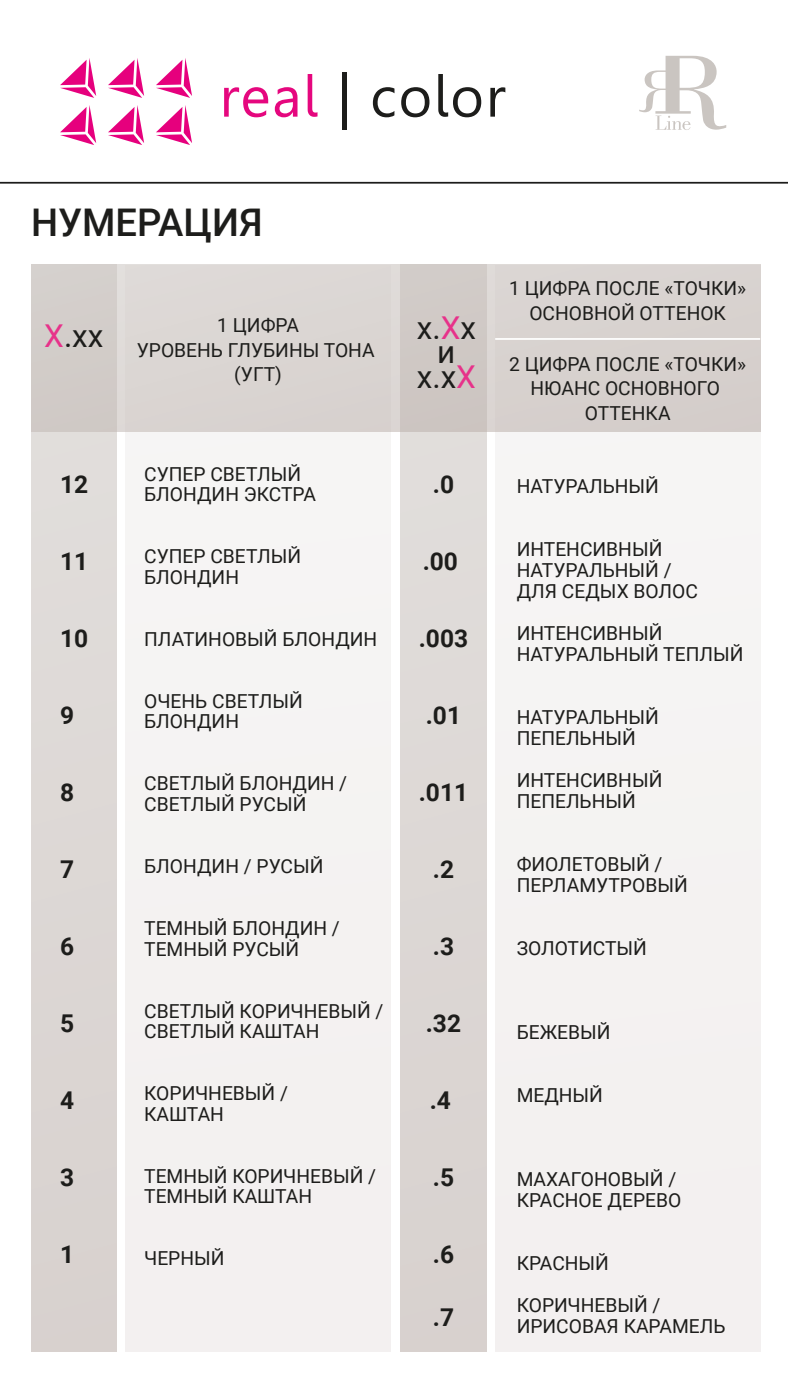
<style>
.page{position:relative;width:788px;height:1400px;background:#fff}
.page>*{position:absolute;margin:0;border:0;box-sizing:border-box;transform-origin:0 0}
.t1{font:500 38.15px "Roboto";color:#1d1d1b}
.t2{font:31.5px/24.5px "Roboto";color:#1d1d1b;text-align:center}
.t3{font:700 24.5px "Roboto";color:#1d1d1b}
.t4{font:19.25px/20.7px "Roboto";color:#1d1d1b}
.s1{color:#e7328a}
</style>
<div class="page">
<div style="left:126px;top:265px;width:264px;height:1087px;background:#f4f2f2"></div>
<div style="left:31px;top:264px;width:86px;height:1088px;background:#dcd7d5"></div>
<div style="left:495px;top:265px;width:265px;height:1087px;background:#f4f2f2"></div>
<div style="left:400px;top:264px;width:86px;height:1088px;background:#dcd7d5"></div>
<div style="left:31px;top:264px;width:729px;height:168px;background:#d8d2cf"></div>
<svg style="left:639px;top:56px;width:87px;height:74px"></svg>
<svg style="left:60px;top:105px;width:36px;height:40px"></svg>
<svg style="left:108px;top:105px;width:36px;height:40px"></svg>
<svg style="left:108px;top:58px;width:36px;height:40px"></svg>
<svg style="left:156px;top:105px;width:36px;height:40px"></svg>
<svg style="left:60px;top:58px;width:36px;height:40px"></svg>
<svg style="left:156px;top:58px;width:36px;height:40px"></svg>
<svg style="left:224px;top:87px;width:44px;height:30px"></svg>
<svg style="left:275px;top:87px;width:22px;height:30px"></svg>
<svg style="left:307px;top:74px;width:10px;height:43px"></svg>
<hr style="left:342px;top:73px;width:4px;height:57px;background:#1d1d1b">
<svg style="left:373px;top:87px;width:21px;height:30px"></svg>
<svg style="left:401px;top:87px;width:28px;height:30px"></svg>
<svg style="left:438px;top:74px;width:43px;height:43px"></svg>
<svg style="left:490px;top:87px;width:15px;height:30px"></svg>
<hr style="left:0;top:182px;width:788px;height:2px;background:#1d1d1b">
<hr style="left:495px;top:338px;width:265px;height:2px;background:#fff">
<h1 class="t1" style="left:31px;top:196px;width:233px">НУМЕРАЦИЯ</h1>
<h2 class="t2" style="left:44px;top:323px;width:61px"><span class="s1">Х</span>.хх</h2>
<p class="t4" style="left:137px;top:312px;width:239px;line-height:24.5px;text-align:center">1 ЦИФРА<br>УРОВЕНЬ ГЛУБИНЫ ТОНА (УГТ)</p>
<h2 class="t2" style="left:417px;top:314px;width:61px">х.<span class="s1">Х</span>х и х.х<span class="s1">Х</span></h2>
<p class="t3" style="left:60px;top:467px;width:30px">12</p>
<p class="t4" style="left:144px;top:463px;width:173px">СУПЕР СВЕТЛЫЙ<br>БЛОНДИН ЭКСТРА</p>
<p class="t3" style="left:433px;top:468px;width:23px">.0</p>
<p class="t3" style="left:60px;top:544px;width:30px">11</p>
<p class="t4" style="left:144px;top:545px;width:158px">СУПЕР СВЕТЛЫЙ<br>БЛОНДИН</p>
<p class="t3" style="left:423px;top:545px;width:37px">.00</p>
<p class="t3" style="left:60px;top:621px;width:30px">10</p>
<p class="t4" style="left:144px;top:628px;width:234px">ПЛАТИНОВЫЙ БЛОНДИН</p>
<p class="t3" style="left:419px;top:622px;width:51px">.003</p>
<p class="t3" style="left:60px;top:698px;width:16px">9</p>
<p class="t4" style="left:144px;top:690px;width:160px">ОЧЕНЬ СВЕТЛЫЙ<br>БЛОНДИН</p>
<p class="t3" style="left:426px;top:699px;width:37px">.01</p>
<p class="t3" style="left:60px;top:775px;width:16px">8</p>
<p class="t4" style="left:144px;top:773px;width:204px">СВЕТЛЫЙ БЛОНДИН /<br>СВЕТЛЫЙ РУСЫЙ</p>
<p class="t3" style="left:419px;top:776px;width:51px">.011</p>
<p class="t3" style="left:60px;top:852px;width:16px">7</p>
<p class="t4" style="left:144px;top:855px;width:181px">БЛОНДИН / РУСЫЙ</p>
<p class="t3" style="left:433px;top:853px;width:23px">.2</p>
<p class="t3" style="left:60px;top:929px;width:16px">6</p>
<p class="t4" style="left:144px;top:917px;width:197px">ТЕМНЫЙ БЛОНДИН /<br>ТЕМНЫЙ РУСЫЙ</p>
<p class="t3" style="left:433px;top:930px;width:23px">.3</p>
<p class="t3" style="left:60px;top:1006px;width:16px">5</p>
<p class="t4" style="left:144px;top:1000px;width:241px">СВЕТЛЫЙ КОРИЧНЕВЫЙ /<br>СВЕТЛЫЙ КАШТАН</p>
<p class="t3" style="left:426px;top:1007px;width:37px">.32</p>
<p class="t3" style="left:60px;top:1084px;width:16px">4</p>
<p class="t4" style="left:144px;top:1082px;width:145px">КОРИЧНЕВЫЙ /<br>КАШТАН</p>
<p class="t3" style="left:430px;top:1084px;width:23px">.4</p>
<p class="t3" style="left:60px;top:1161px;width:16px">3</p>
<p class="t4" style="left:144px;top:1165px;width:233px">ТЕМНЫЙ КОРИЧНЕВЫЙ /<br>ТЕМНЫЙ КАШТАН</p>
<p class="t3" style="left:433px;top:1161px;width:23px">.5</p>
<p class="t3" style="left:60px;top:1238px;width:16px">1</p>
<p class="t4" style="left:144px;top:1248px;width:82px">ЧЕРНЫЙ</p>
<p class="t3" style="left:433px;top:1238px;width:23px">.6</p>
<p class="t3" style="left:433px;top:1301px;width:23px">.7</p>
<p class="t4" style="left:509px;top:276px;width:239px;line-height:24.5px;text-align:center">1 ЦИФРА ПОСЛЕ «ТОЧКИ»<br>ОСНОВНОЙ ОТТЕНОК</p>
<p class="t4" style="left:509px;top:351px;width:239px;line-height:24.5px;text-align:center">2 ЦИФРА ПОСЛЕ «ТОЧКИ»<br>НЮАНС ОСНОВНОГО<br>ОТТЕНКА</p>
<p class="t4" style="left:516px;top:475px;width:144px">НАТУРАЛЬНЫЙ</p>
<p class="t4" style="left:516px;top:538px;width:183px">ИНТЕНСИВНЫЙ<br>НАТУРАЛЬНЫЙ /<br>ДЛЯ СЕДЫХ ВОЛОС</p>
<p class="t4" style="left:516px;top:622px;width:228px">ИНТЕНСИВНЫЙ<br>НАТУРАЛЬНЫЙ ТЕПЛЫЙ</p>
<p class="t4" style="left:516px;top:706px;width:144px">НАТУРАЛЬНЫЙ<br>ПЕПЕЛЬНЫЙ</p>
<p class="t4" style="left:516px;top:769px;width:147px">ИНТЕНСИВНЫЙ<br>ПЕПЕЛЬНЫЙ</p>
<p class="t4" style="left:516px;top:853px;width:172px">ФИОЛЕТОВЫЙ /<br>ПЕРЛАМУТРОВЫЙ</p>
<p class="t4" style="left:516px;top:938px;width:132px">ЗОЛОТИСТЫЙ</p>
<p class="t4" style="left:516px;top:1022px;width:95px">БЕЖЕВЫЙ</p>
<p class="t4" style="left:516px;top:1085px;width:88px">МЕДНЫЙ</p>
<p class="t4" style="left:516px;top:1168px;width:166px">МАХАГОНОВЫЙ /<br>КРАСНОЕ ДЕРЕВО</p>
<p class="t4" style="left:516px;top:1242px;width:145px;line-height:42px">КРАСНЫЙ<br>КОРИЧНЕВЫЙ /</p>
<p class="t4" style="left:516px;top:1316px;width:210px">ИРИСОВАЯ КАРАМЕЛЬ</p>
</div>
